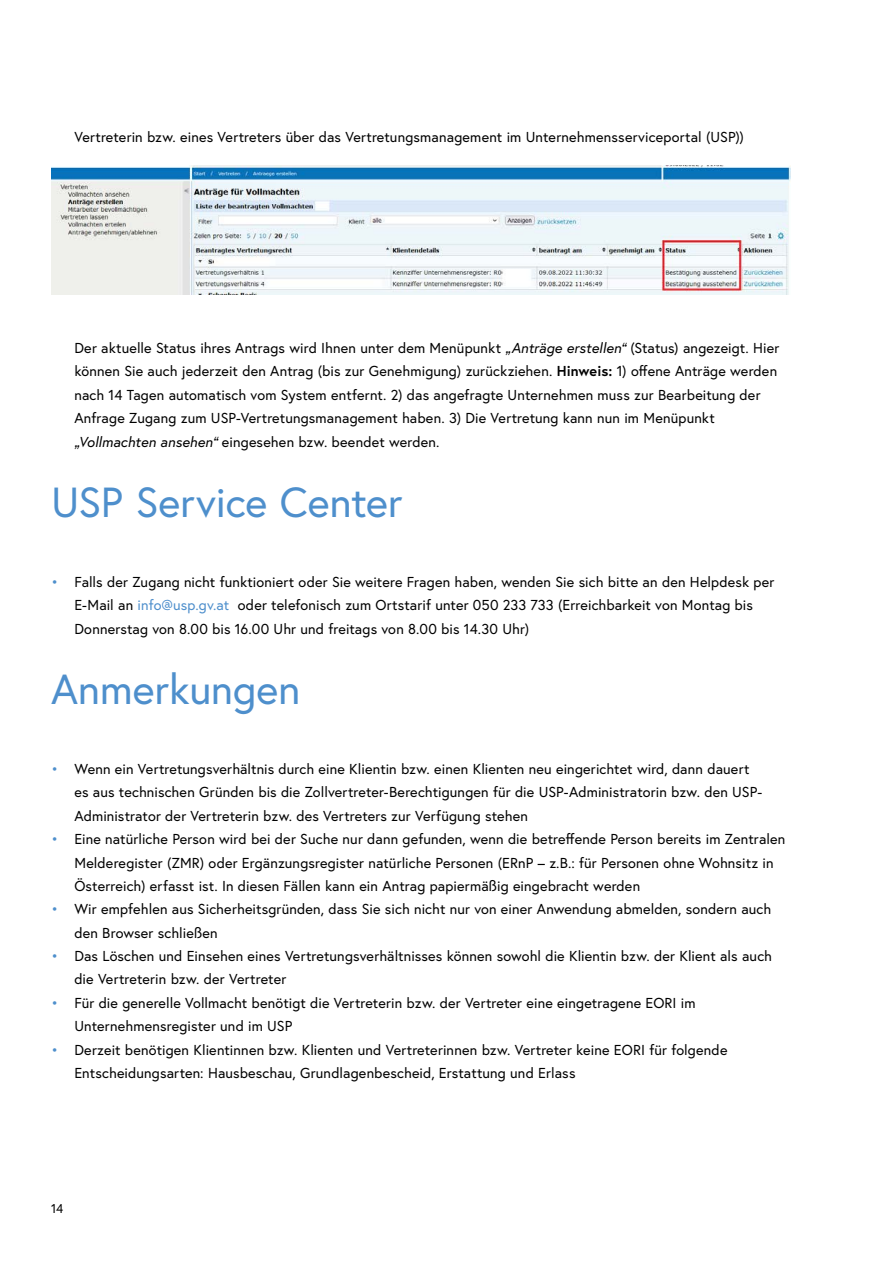
<style>
.page{position:relative;width:893px;height:1263px;background:#fff}
.page>*{position:absolute;margin:0;border:0;box-sizing:border-box;transform-origin:0 0}
.h1_ohne_Nummerierung{font:42px "Europa Austria";color:#4e8fcc}
.t1{font:14.4px/23.4px "Europa Austria";letter-spacing:.01em;color:#000}
.t2{font:12.75px "Europa Austria";color:#000}
.s1{font-style:italic}
.s2{font-weight:700}
.s3{color:#4e8fcc}
</style>
<div class="page">
<img style="left:51px;top:166px;width:740px;height:129px">
<p class="t1" style="left:74px;top:125px;width:671px">Vertreterin bzw. eines Vertreters über das Vertretungsmanagement im Unternehmensserviceportal (USP))</p>
<p class="t1" style="left:74px;top:336px;width:706px">Der aktuelle Status ihres Antrags wird Ihnen unter dem Menüpunkt <span class="s1">„Anträge erstellen“</span> (Status) angezeigt. Hier können Sie auch jederzeit den Antrag (bis zur Genehmigung) zurückziehen. <span class="s2">Hinweis:</span> 1) offene Anträge werden nach 14 Tagen automatisch vom System entfernt. 2) das angefragte Unternehmen muss zur Bearbeitung der Anfrage Zugang zum USP-Vertretungsmanagement haben. 3) Die Vertretung kann nun im Menüpunkt <span class="s1">„Vollmachten ansehen“</span> eingesehen bzw. beendet werden.</p>
<h1 class="h1_ohne_Nummerierung" style="left:51px;top:475px;width:353px">USP Service Center</h1>
<p class="t1" style="left:74px;top:570px;width:701px;text-indent:-23px"><span class="s3">•</span> Falls der Zugang nicht funktioniert oder Sie weitere Fragen haben, wenden Sie sich bitte an den Helpdesk per<br>E-Mail an <span class="s3">info@usp.gv.at</span> oder telefonisch zum Ortstarif unter 050 233 733 (Erreichbarkeit von Montag bis<br>Donnerstag von 8.00 bis 16.00 Uhr und freitags von 8.00 bis 14.30 Uhr)</p>
<h1 class="h1_ohne_Nummerierung" style="left:51px;top:662px;width:251px">Anmerkungen</h1>
<p class="t1" style="left:74px;top:757px;width:689px;text-indent:-23px"><span class="s3">•</span> Wenn ein Vertretungsverhältnis durch eine Klientin bzw. einen Klienten neu eingerichtet wird, dann dauert es aus technischen Gründen bis die Zollvertreter-Berechtigungen für die USP-Administratorin bzw. den USP-<br>Administrator der Vertreterin bzw. des Vertreters zur Verfügung stehen</p>
<p class="t1" style="left:74px;top:827px;width:712px;text-indent:-23px"><span class="s3">•</span> Eine natürliche Person wird bei der Suche nur dann gefunden, wenn die betreffende Person bereits im Zentralen<br>Melderegister (ZMR) oder Ergänzungsregister natürliche Personen (ERnP – z.B.: für Personen ohne Wohnsitz in<br>Österreich) erfasst ist. In diesen Fällen kann ein Antrag papiermäßig eingebracht werden</p>
<p class="t1" style="left:74px;top:897px;width:698px;text-indent:-23px"><span class="s3">•</span> Wir empfehlen aus Sicherheitsgründen, dass Sie sich nicht nur von einer Anwendung abmelden, sondern auch den Browser schließen</p>
<p class="t1" style="left:74px;top:944px;width:699px;text-indent:-23px"><span class="s3">•</span> Das Löschen und Einsehen eines Vertretungsverhältnisses können sowohl die Klientin bzw. der Klient als auch die Vertreterin bzw. der Vertreter</p>
<p class="t1" style="left:74px;top:991px;width:623px;text-indent:-23px"><span class="s3">•</span> Für die generelle Vollmacht benötigt die Vertreterin bzw. der Vertreter eine eingetragene EORI im<br>Unternehmensregister und im USP</p>
<p class="t1" style="left:74px;top:1037px;width:655px;text-indent:-23px"><span class="s3">•</span> Derzeit benötigen Klientinnen bzw. Klienten und Vertreterinnen bzw. Vertreter keine EORI für folgende<br>Entscheidungsarten: Hausbeschau, Grundlagenbescheid, Erstattung und Erlass</p>
<p class="t2" style="left:51px;top:1200px;width:14px">14</p>
</div>
